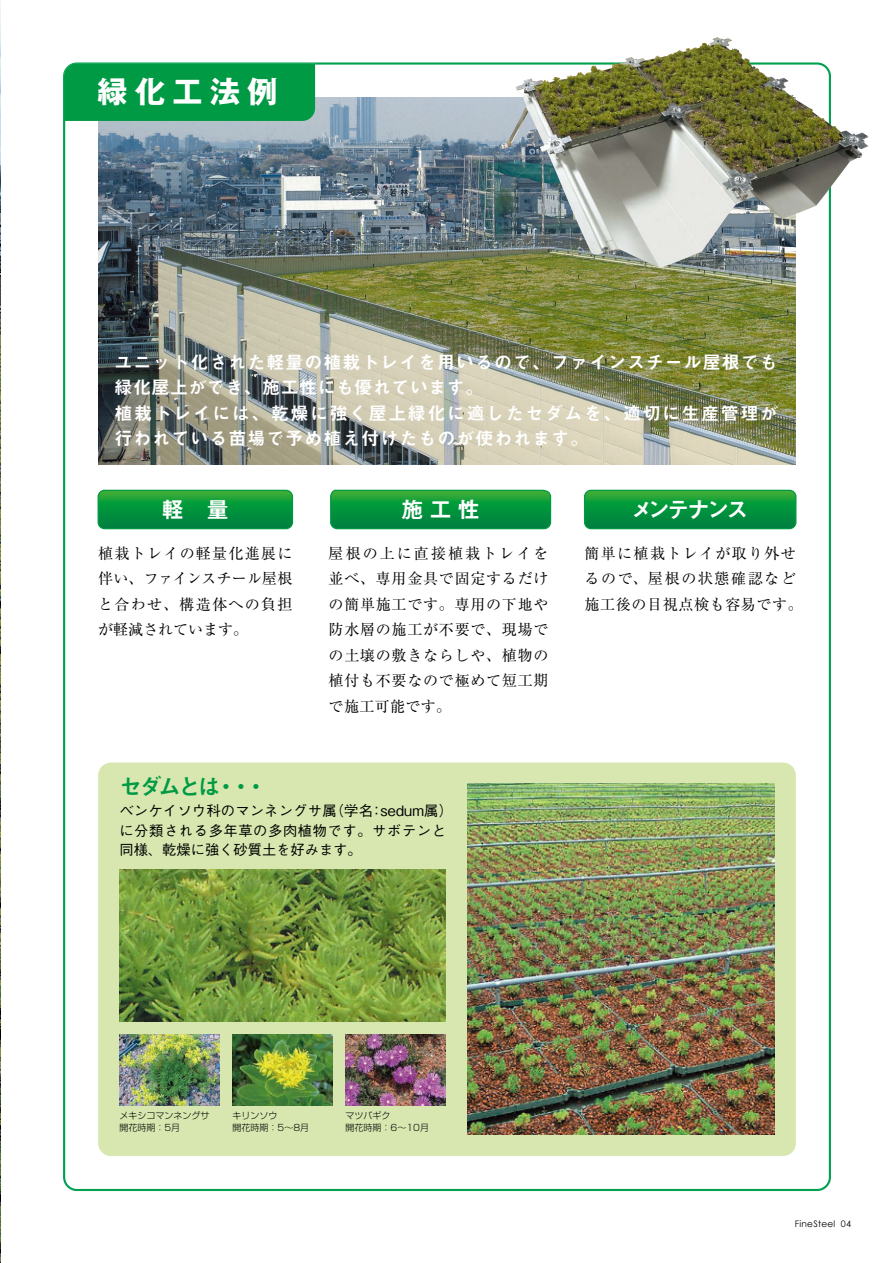
<style>
.page{position:relative;width:893px;height:1263px;background:#fff}
.page>*{position:absolute;margin:0;border:0;box-sizing:border-box;transform-origin:0 0}
.t1{font:30px "Gothic MB101 Pro Bold 90 pv RKSJ H";letter-spacing:.25em;color:#fff}
.t2{font:22.5px "Midashi Go Pro MB31 90 pv RKSJ H";letter-spacing:-.13em;color:#fff}
.t3{font:22.5px "Midashi Go Pro MB31 90 pv RKSJ H";letter-spacing:-.13em;color:#094}
.t4{font:18px/25.5px "Midashi Go Pro MB31 90 pv RKSJ H";letter-spacing:.055em;color:#fff}
.t5{font:15px/25.5px "Ryumin Pro Regular 90 pv RKSJ H";letter-spacing:.05em;color:#000;text-align:justify}
.t6{font:15px/25.5px "Ryumin Pro Regular 90 pv RKSJ H";letter-spacing:.09em;color:#000}
.t7{font:14.25px/19.2px "Gothic BBB Pro Medium 90 pv RKSJ H";letter-spacing:.015em;color:#000}
.t8{font:9px/12.8px "Shin Go Pro Light 90 pv RKSJ H";color:#000}
.t9{font:9px "Century Gothic";letter-spacing:.025em;color:#000}
</style>
<div class="page">
<img style="left:0;top:0;width:1px;height:1263px">
<img style="left:63px;top:62px;width:768px;height:1129px">
<div style="left:64px;top:64px;width:251px;height:57px;background:#094"></div>
<div style="left:98px;top:763px;width:697px;height:393px;background:#d7e7af;border-radius:13px"></div>
<svg style="left:97px;top:490px;width:196px;height:39px"></svg>
<svg style="left:330px;top:490px;width:221px;height:39px"></svg>
<svg style="left:584px;top:490px;width:212px;height:39px"></svg>
<img style="left:119px;top:1035px;width:101px;height:71px">
<img style="left:232px;top:1035px;width:101px;height:71px">
<img style="left:345px;top:1035px;width:101px;height:71px">
<img style="left:119px;top:870px;width:327px;height:152px">
<img style="left:515px;top:43px;width:192px;height:55px">
<img style="left:467px;top:784px;width:307px;height:351px">
<h1 class="t1" style="left:97px;top:80px;width:181px">緑化工法例</h1>
<p class="t4" style="left:115px;top:352px;width:665px">ユニット化された軽量の植栽トレイを用いるので、ファインスチール屋根でも緑化屋上ができ、施工性にも優れています。<br>植栽トレイには、乾燥に強く屋上緑化に適したセダムを、適切に生産管理が行われている苗場で予め植え付けたものが使われます。</p>
<h2 class="t2" style="left:161px;top:501px;width:69px">軽　量</h2>
<h2 class="t2" style="left:401px;top:501px;width:80px">施工性</h2>
<h2 class="t2" style="left:630px;top:501px;width:120px">メンテナンス</h2>
<p class="t5" style="left:98px;top:542px;width:196px">植栽トレイの軽量化進展に伴い、ファインスチール屋根と合わせ、構造体への負担が軽減されています。</p>
<p class="t5" style="left:328px;top:542px;width:221px">屋根の上に直接植栽トレイを並べ、専用金具で固定するだけの簡単施工です。専用の下地や防水層の施工が不要で、現場での土壌の敷きならしや、植物の植付も不要なので極めて短工期で施工可能です。</p>
<p class="t6" style="left:584px;top:542px;width:220px">簡単に植栽トレイが取り外せるので、屋根の状態確認など施工後の目視点検も容易です。</p>
<h2 class="t3" style="left:119px;top:778px;width:149px">セダムとは・・・</h2>
<p class="t7" style="left:119px;top:803px;width:335px">ベンケイソウ科のマンネングサ属（学名：sedum属）に分類される多年草の多肉植物です。サボテンと同様、乾燥に強く砂質土を好みます。</p>
<p class="t8" style="left:119px;top:1110px;width:92px">メキシコマンネングサ開花時期：5月</p>
<p class="t8" style="left:232px;top:1110px;width:78px">キリンソウ<br>開花時期：5～8月</p>
<p class="t8" style="left:345px;top:1110px;width:85px">マツバギク<br>開花時期：6～10月</p>
<p class="t9" style="left:795px;top:1218px;width:58px">FineSteel 04</p>
</div>
